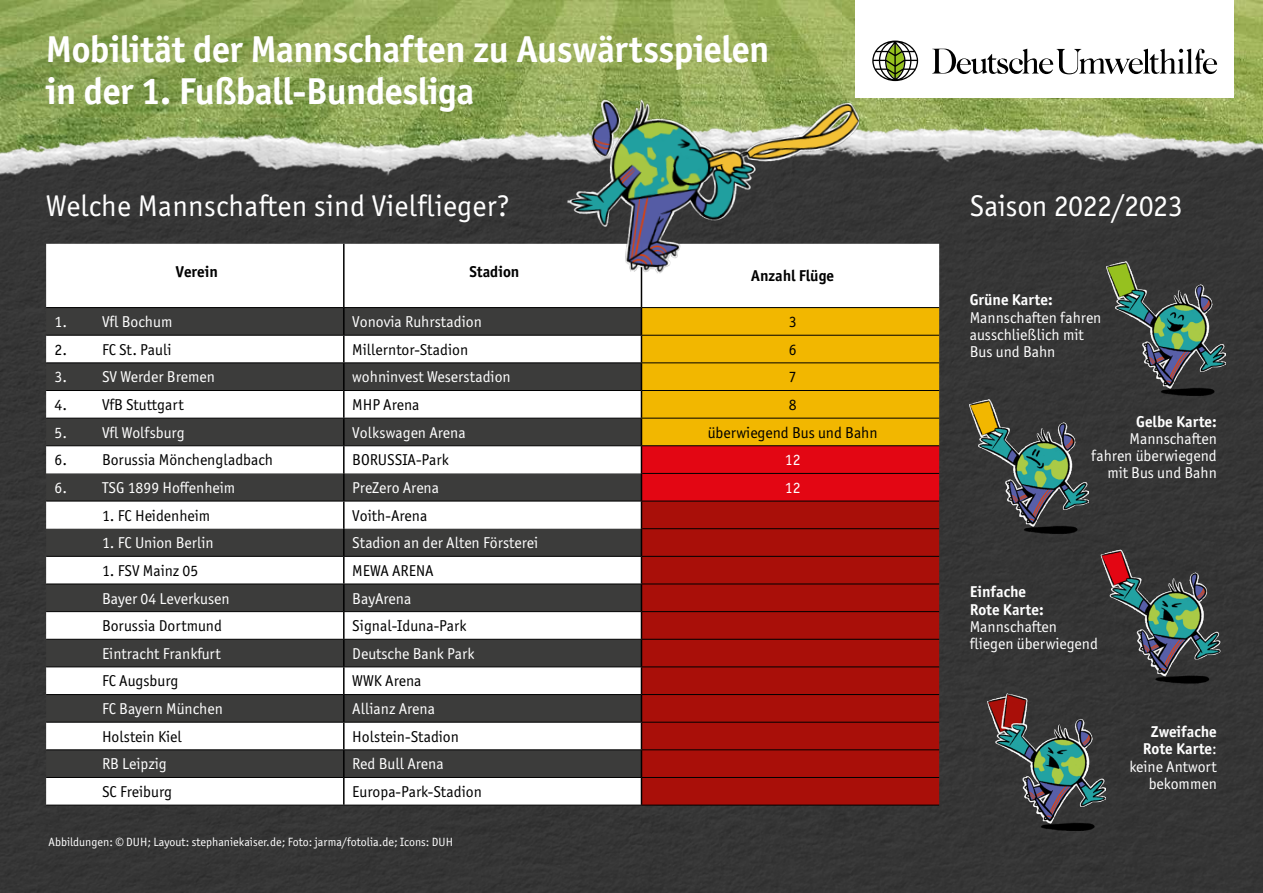
<style>
.page{position:relative;width:1263px;height:893px;background:#fff}
.page>*{position:absolute;margin:0;border:0;box-sizing:border-box;transform-origin:0 0}
.t1{font:700 37.5px/42px "Officina Sans ITC Pro";letter-spacing:-.015em;color:#fff}
.t2{font:30px "Officina Sans ITC Pro";letter-spacing:.01em;color:#fff}
.t3{font:30px "Officina Sans ITC Pro";letter-spacing:-.015em;color:#fff}
.t4{font:15.75px/17.2px "Officina Sans ITC Pro";color:#fff}
.t5{font:15.75px "Officina Sans ITC Pro";color:#000}
.t6{font:700 15.75px/17.2px "Officina Sans ITC Pro";color:#fff}
.t7{font:700 15.75px "Officina Sans ITC Pro";color:#000}
.t8{font:12px "Officina Sans ITC Pro";color:#fff}
.s1{font-weight:700}
</style>
<div class="page">
<img style="left:0;top:0;width:1263px;height:120px">
<img style="left:0;top:120px;width:1263px;height:773px">
<div style="left:855px;top:24px;width:379px;height:74px;background:#fff"></div>
<div style="left:855px;top:0;width:379px;height:35px;background:#fff"></div>
<svg style="left:932px;top:49px;width:285px;height:26px"></svg>
<svg style="left:872px;top:41px;width:46px;height:40px"></svg>
<svg style="left:46px;top:244px;width:893px;height:63px"></svg>
<hr style="left:343px;top:244px;width:2px;height:63px;background:#000">
<hr style="left:641px;top:244px;width:1px;height:63px;background:#000">
<hr style="left:46px;top:307px;width:298px;height:1px;background:#000">
<hr style="left:344px;top:307px;width:297px;height:1px;background:#000">
<hr style="left:641px;top:307px;width:298px;height:1px;background:#000">
<hr style="left:46px;top:805px;width:298px;height:1px;background:#000">
<hr style="left:344px;top:805px;width:297px;height:1px;background:#000">
<hr style="left:641px;top:805px;width:298px;height:1px;background:#000">
<svg style="left:46px;top:308px;width:893px;height:497px"></svg>
<img style="left:563px;top:75px;width:298px;height:210px">
<img style="left:970px;top:400px;width:119px;height:133px">
<img style="left:1106px;top:261px;width:119px;height:134px">
<img style="left:1099px;top:546px;width:126px;height:143px">
<img style="left:987px;top:694px;width:118px;height:136px">
<h1 class="t1" style="left:46px;top:28px;width:725px">Mobilität der Mannschaften zu Auswärtsspielen in der 1. Fußball-Bundesliga</h1>
<h2 class="t2" style="left:46px;top:188px;width:465px">Welche Mannschaften sind Vielflieger?</h2>
<p class="t7" style="left:176px;top:262px;width:43px">Verein</p>
<p class="t7" style="left:470px;top:262px;width:51px">Stadion</p>
<p class="t7" style="left:751px;top:266px;width:84px">Anzahl Flüge</p>
<p class="t4" style="left:55px;top:313px;width:119px">1. Vfl Bochum</p>
<p class="t4" style="left:352px;top:313px;width:131px">Vonovia Ruhrstadion</p>
<p class="t5" style="left:789px;top:312px;width:9px">3</p>
<p class="t5" style="left:55px;top:340px;width:118px">2. FC St. Pauli</p>
<p class="t5" style="left:352px;top:340px;width:117px">Millerntor-Stadion</p>
<p class="t5" style="left:789px;top:340px;width:9px">6</p>
<p class="t4" style="left:55px;top:368px;width:162px">3. SV Werder Bremen</p>
<p class="t4" style="left:352px;top:368px;width:160px">wohninvest Weserstadion</p>
<p class="t5" style="left:789px;top:368px;width:9px">7</p>
<p class="t5" style="left:55px;top:395px;width:130px">4. VfB Stuttgart</p>
<p class="t5" style="left:352px;top:395px;width:69px">MHP Arena</p>
<p class="t5" style="left:789px;top:395px;width:9px">8</p>
<p class="t4" style="left:55px;top:424px;width:132px">5. Vfl Wolfsburg</p>
<p class="t4" style="left:352px;top:424px;width:115px">Volkswagen Arena</p>
<p class="t5" style="left:708px;top:423px;width:171px">überwiegend Bus und Bahn</p>
<p class="t5" style="left:55px;top:451px;width:220px">6. Borussia Mönchengladbach</p>
<p class="t5" style="left:352px;top:451px;width:98px">BORUSSIA-Park</p>
<p class="t4" style="left:785px;top:451px;width:17px">12</p>
<p class="t4" style="left:55px;top:479px;width:182px">6. TSG 1899 Hoffenheim</p>
<p class="t4" style="left:352px;top:479px;width:88px">PreZero Arena</p>
<p class="t4" style="left:785px;top:479px;width:17px">12</p>
<p class="t5" style="left:102px;top:506px;width:110px">1. FC Heidenheim</p>
<p class="t5" style="left:352px;top:506px;width:77px">Voith-Arena</p>
<p class="t4" style="left:102px;top:534px;width:113px">1. FC Union Berlin</p>
<p class="t4" style="left:352px;top:534px;width:187px">Stadion an der Alten Försterei</p>
<p class="t5" style="left:102px;top:561px;width:98px">1. FSV Mainz 05</p>
<p class="t5" style="left:352px;top:561px;width:83px">MEWA ARENA</p>
<p class="t4" style="left:102px;top:589px;width:129px">Bayer 04 Leverkusen</p>
<p class="t4" style="left:352px;top:589px;width:61px">BayArena</p>
<p class="t5" style="left:102px;top:617px;width:121px">Borussia Dortmund</p>
<p class="t5" style="left:352px;top:617px;width:116px">Signal-Iduna-Park</p>
<p class="t4" style="left:102px;top:645px;width:120px">Eintracht Frankfurt</p>
<p class="t4" style="left:352px;top:645px;width:124px">Deutsche Bank Park</p>
<p class="t5" style="left:102px;top:672px;width:78px">FC Augsburg</p>
<p class="t5" style="left:352px;top:672px;width:71px">WWK Arena</p>
<p class="t4" style="left:102px;top:700px;width:122px">FC Bayern München</p>
<p class="t4" style="left:352px;top:700px;width:84px">Allianz Arena</p>
<p class="t5" style="left:102px;top:727px;width:81px">Holstein Kiel</p>
<p class="t5" style="left:352px;top:727px;width:108px">Holstein-Stadion</p>
<p class="t4" style="left:102px;top:755px;width:66px">RB Leipzig</p>
<p class="t4" style="left:352px;top:755px;width:93px">Red Bull Arena</p>
<p class="t5" style="left:102px;top:782px;width:72px">SC Freiburg</p>
<p class="t5" style="left:352px;top:782px;width:131px">Europa-Park-Stadion</p>
<p class="t8" style="left:49px;top:835px;width:406px">Abbildungen: © DUH; Layout: stephaniekaiser.de; Foto: jarma/fotolia.de; Icons: DUH</p>
<h2 class="t3" style="left:970px;top:188px;width:215px">Saison 2022/2023</h2>
<p class="t6" style="left:970px;top:291px;width:84px">Grüne Karte:</p>
<p class="t4" style="left:970px;top:309px;width:133px">Mannschaften fahren ausschließlich mit<br>Bus und Bahn</p>
<p class="t6" style="left:1136px;top:412px;width:82px">Gelbe Karte:</p>
<p class="t4" style="left:1091px;top:430px;width:127px;text-align:right">Mannschaften fahren überwiegend mit Bus und Bahn</p>
<p class="t6" style="left:970px;top:583px;width:75px">Einfache<br>Rote Karte:</p>
<p class="t4" style="left:970px;top:618px;width:130px">Mannschaften fliegen überwiegend</p>
<p class="t4" style="left:1129px;top:723px;width:89px;text-align:right"><span class="s1">Zweifache<br>Rote Karte</span>: keine Antwort bekommen</p>
</div>
